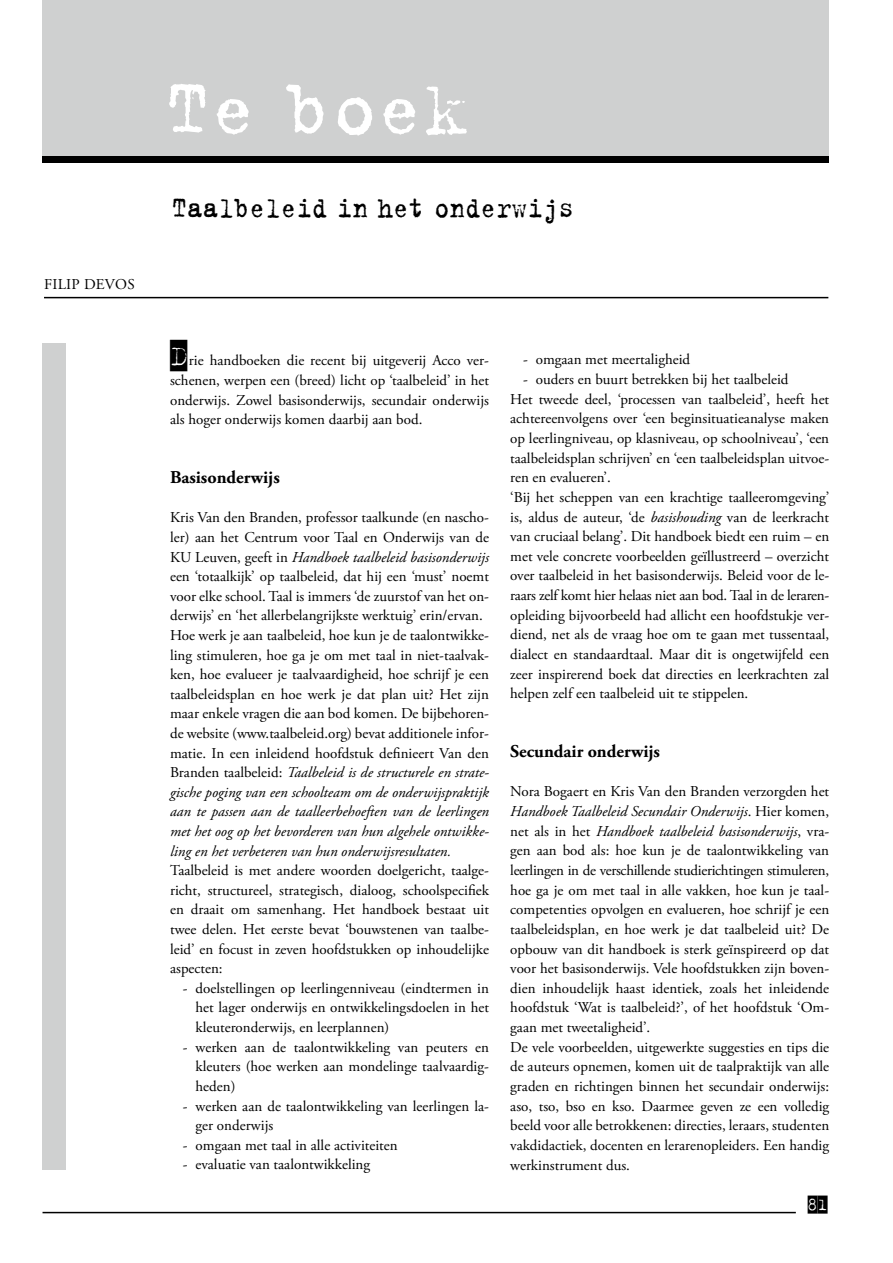
<style>
.page{position:relative;width:893px;height:1263px;background:#fff}
.page>*{position:absolute;margin:0;border:0;box-sizing:border-box;transform-origin:0 0}
.t1{font:84px "Trixie";color:#fff}
.t2{font:31.5px "Trixie";color:#000;scale:.9 1}
.t3{font:700 18px "Adobe Garamond Pro";color:#000}
.t4{font:18px "Trixie Cameo";color:#000}
.t5{font:15px/19.6px "Adobe Garamond Pro";color:#000;text-align:justify}
.s1{font-family:"Trixie Cameo";font-size:31.5px}
.s2{font-style:italic}
</style>
<div class="page">
<hr style="left:43px;top:1212px;width:753px;height:1px;background:#000">
<div style="left:43px;top:0;width:786px;height:162px;background:#cfd0d0"></div>
<div style="left:43px;top:343px;width:23px;height:826px;background:#cfd0d0"></div>
<hr style="left:44px;top:297px;width:784px;height:1px;background:#000">
<div style="left:43px;top:156px;width:786px;height:6px;background:#000"></div>
<p class="t5" style="left:44px;top:275px;width:92px">FIlIp DEVOS</p>
<h1 class="t1" style="left:164px;top:53px;width:307px">Te boek</h1>
<h2 class="t2" style="left:172px;top:187px;width:449px">Taalbeleid in het onderwijs</h2>
<p class="t5" style="left:170px;top:351px;width:320px"><span class="s1">D</span>rie handboeken die recent bij uitgeverij Acco ver&shy;schenen, werpen een (breed) licht op ‘taalbeleid’ in het onderwijs. Zowel basisonderwijs, secundair onderwijs als hoger onderwijs komen daarbij aan bod.</p>
<p class="t3" style="left:170px;top:467px;width:111px">Basisonderwijs</p>
<p class="t5" style="left:170px;top:508px;width:320px;text-align:left">Kris Van den Branden, professor taalkunde (en nascho&shy;ler) aan het Centrum voor Taal en Onderwijs van de KU leuven, geeft in <span class="s2">Handboek taalbeleid basisonderwijs </span>een ‘totaalkijk’ op taalbeleid, dat hij een ‘must’ noemt voor elke school. Taal is immers ‘de zuurstof van het on&shy;derwijs’ en ‘het allerbelangrijkste werktuig’ erin/ervan.<br>Hoe werk je aan taalbeleid, hoe kun je de taalontwikke&shy;ling stimuleren, hoe ga je om met taal in niet-taalvak&shy;ken, hoe evalueer je taalvaardigheid, hoe schrijf je een taalbeleidsplan en hoe werk je dat plan uit? Het zijn maar enkele vragen die aan bod komen. De bijbehoren&shy;de website (www.taalbeleid.org) bevat additionele infor&shy;matie. In een inleidend hoofdstuk definieert Van den Branden taalbeleid: <span class="s2">Taalbeleid is de structurele en strate&shy;gische poging van een schoolteam om de onderwijspraktijk aan te passen aan de taalleerbehoeften van de leerlingen met het oog op het bevorderen van hun algehele ontwikke&shy;ling en het verbeteren van hun onderwijsresultaten.</span></p>
<p class="t5" style="left:170px;top:861px;width:320px">Taalbeleid is met andere woorden doelgericht, taalge&shy;richt, structureel, strategisch, dialoog, schoolspecifiek en draait om samenhang. Het handboek bestaat uit twee delen. Het eerste bevat ‘bouwstenen van taalbe&shy;leid’ en focust in zeven hoofdstukken op inhoudelijke aspecten:</p>
<p class="t5" style="left:196px;top:979px;width:295px;text-indent:-13px">- doelstellingen op leerlingenniveau (eindtermen in het lager onderwijs en ontwikkelingsdoelen in het kleuteronderwijs, en leerplannen)</p>
<p class="t5" style="left:196px;top:1038px;width:295px;text-indent:-13px">- werken aan de taalontwikkeling van peuters en kleuters (hoe werken aan mondelinge taalvaardig&shy;heden)</p>
<p class="t5" style="left:196px;top:1096px;width:295px;text-indent:-13px">- werken aan de taalontwikkeling van leerlingen la&shy;ger onderwijs</p>
<p class="t5" style="left:183px;top:1136px;width:216px">- omgaan met taal in alle activiteiten</p>
<p class="t5" style="left:183px;top:1155px;width:189px">- evaluatie van taalontwikkeling</p>
<p class="t5" style="left:523px;top:350px;width:169px">- omgaan met meertaligheid</p>
<p class="t5" style="left:510px;top:370px;width:320px;text-align:left;text-indent:13px">- ouders en buurt betrekken bij het taalbeleid<br>Het tweede deel, ‘processen van taalbeleid’, heeft het achtereenvolgens over ‘een beginsituatieanalyse maken op leerlingniveau, op klasniveau, op schoolniveau’, ‘een taalbeleidsplan schrijven’ en ‘een taalbeleidsplan uitvoe&shy;ren en evalueren’.<br>‘Bij het scheppen van een krachtige taalleeromgeving’ is, aldus de auteur, ‘de <span class="s2">basishouding</span> van de leerkracht van cruciaal belang’. Dit handboek biedt een ruim – en met vele concrete voorbeelden geïllustreerd – overzicht over taalbeleid in het basisonderwijs. Beleid voor de le&shy;raars zelf komt hier helaas niet aan bod. Taal in de leraren&shy;opleiding bijvoorbeeld had allicht een hoofdstukje ver&shy;diend, net als de vraag hoe om te gaan met tussentaal, dialect en standaardtaal. Maar dit is ongetwijfeld een zeer inspirerend boek dat directies en leerkrachten zal helpen zelf een taalbeleid uit te stippelen.</p>
<p class="t3" style="left:510px;top:741px;width:151px">Secundair onderwijs</p>
<p class="t5" style="left:510px;top:782px;width:320px;text-align:left">Nora Bogaert en Kris Van den Branden verzorgden het <span class="s2">Handboek Taalbeleid Secundair Onderwijs</span>. Hier komen, net als in het <span class="s2">Handboek taalbeleid basisonderwijs</span>, vra&shy;gen aan bod als: hoe kun je de taalontwikkeling van leerlingen in de verschillende studierichtingen stimuleren, hoe ga je om met taal in alle vakken, hoe kun je taal&shy;competenties opvolgen en evalueren, hoe schrijf je een taalbeleidsplan, en hoe werk je dat taalbeleid uit? De opbouw van dit handboek is sterk geïnspireerd op dat voor het basisonderwijs. Vele hoofdstukken zijn boven&shy;dien inhoudelijk haast identiek, zoals het inleidende hoofdstuk ‘Wat is taalbeleid?’, of het hoofdstuk ‘Om&shy;gaan met tweetaligheid’.<br>De vele voorbeelden, uitgewerkte suggesties en tips die de auteurs opnemen, komen uit de taalpraktijk van alle graden en richtingen binnen het secundair onderwijs: aso, tso, bso en kso. Daarmee geven ze een volledig beeld voor alle betrokkenen: directies, leraars, studenten vakdidactiek, docenten en lerarenopleiders. Een handig werkinstrument dus.</p>
<p class="t4" style="left:808px;top:1195px;width:21px">81</p>
</div>
